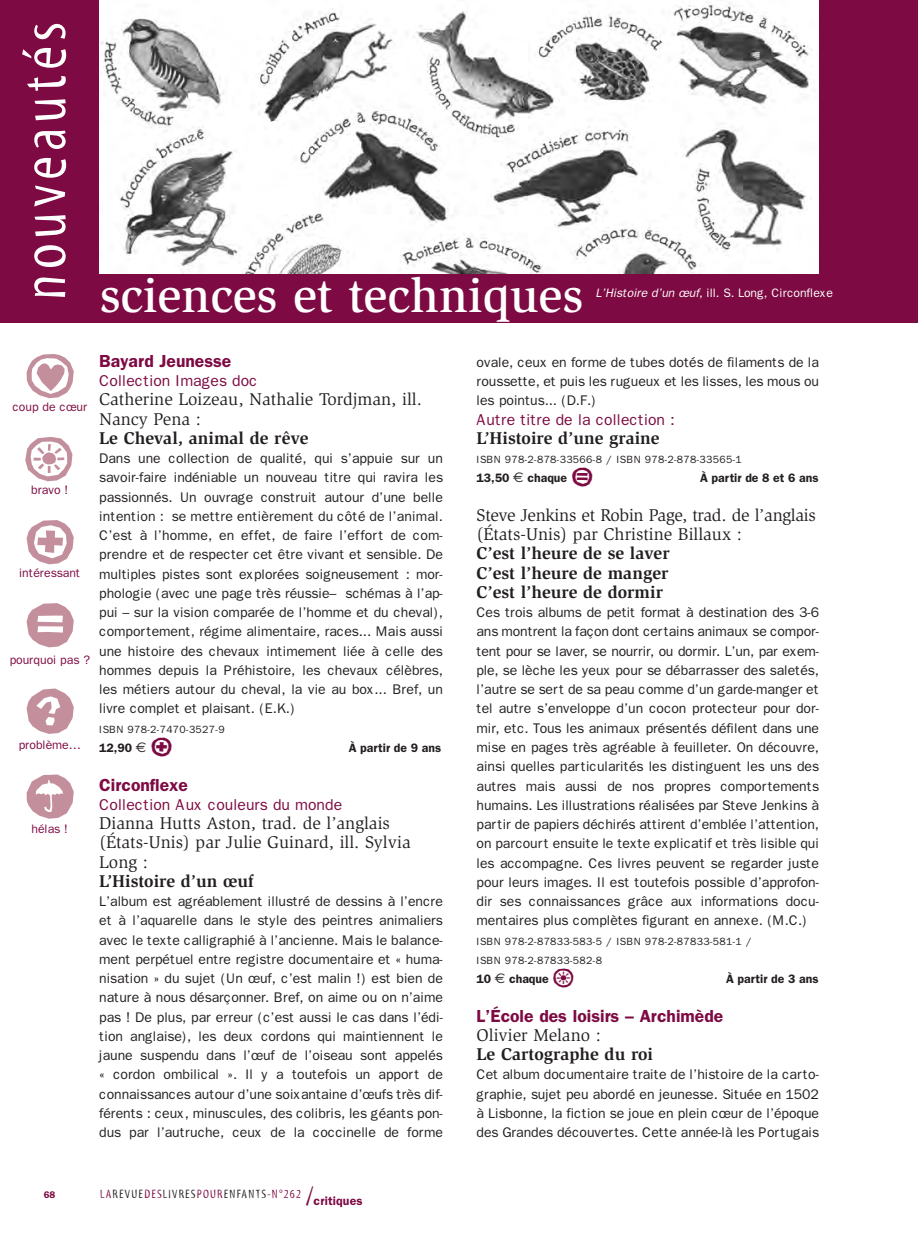
<style>
.page{position:relative;width:918px;height:1241px;background:#fff}
.page>*{position:absolute;margin:0;border:0;box-sizing:border-box;transform-origin:0 0}
.t1{font:82.08px/83px "Ale Signs White LL";color:#c38f9d}
.t2{font:82.08px/84.7px "Ale Signs Black LL";color:#c38f9d}
.t3{font:63px "Myriad Tilt";letter-spacing:.08em;color:#fff}
.t4{font:500 49px "Slimbach";color:#fff}
.t5{font:35px "Ale Signs White LL";color:#7d0a42}
.t6{font:17.5px/19.2px "Slimbach";color:#231f20}
.t7{font:600 17.5px/19.2px "Franklin Gothic";color:#7d0a42}
.t8{font:700 17.5px "Slimbach";color:#231f20}
.t9{font:15.75px "Franklin Gothic";color:#7d0a42}
.t10{font:14px/19.2px "Franklin Gothic";letter-spacing:-.005em;color:#231f20;text-align:justify}
.t11{font:600 12.25px "Franklin Gothic";color:#231f20}
.t12{font:12.25px "Franklin Gothic";letter-spacing:-.005em;color:#7d0a42}
.t13{font:12.25px "Myriad Tilt";letter-spacing:.1em;color:#231f20}
.t14{font:12.25px "Franklin Gothic";letter-spacing:-.005em;color:#fff}
.t15{font:10.5px/19.2px "Franklin Gothic";letter-spacing:.03em;color:#231f20}
.t16{font:600 9.62px "Franklin Gothic";color:#7d0a42}
.s1{font-style:italic}
.s2{font-weight:700}
.s3{font-family:"Euro Sans";font-weight:400;font-size:14px}
.s4{font-family:"Slimbach";font-weight:400;color:#231f20}
.s5{font-family:"Slimbach";font-weight:700;color:#231f20}
.s6{color:#7d0a42}
.s7{font-size:26.25px;color:#7d0a42}
.s8{font-family:"Franklin Gothic";font-weight:600;color:#7d0a42}
</style>
<div class="page">
<div style="left:0;top:0;width:918px;height:322px;background:#7d0a42"></div>
<img style="left:99px;top:0;width:719px;height:273px">
<p class="t3" style="left:21px;top:300px;width:280px;rotate:-90deg">nouveautés</p>
<p class="t4" style="left:100px;top:276px;width:485px">sciences et techniques</p>
<p class="t14" style="left:595px;top:286px;width:239px"><span class="s1">L’Histoire d’un œuf</span>, ill. S. Long, Circonflexe</p>
<p class="t1" style="left:23px;top:329px;width:55px">B o</p>
<p class="t12" style="left:31px;top:483px;width:39px">bravo !</p>
<p class="t12" style="left:12px;top:400px;width:76px">coup de cœur</p>
<p class="t1" style="left:23px;top:495px;width:55px">U</p>
<p class="t12" style="left:19px;top:566px;width:63px">intéressant</p>
<p class="t2" style="left:23px;top:577px;width:55px">a</p>
<p class="t12" style="left:10px;top:652px;width:82px">pourquoi pas ?</p>
<p class="t2" style="left:23px;top:664px;width:55px">g<br>R</p>
<p class="t12" style="left:32px;top:822px;width:38px">hélas !</p>
<p class="t12" style="left:19px;top:737px;width:64px">problème…</p>
<p class="t7" style="left:99px;top:351px;width:134px">Bayard Jeunesse</p>
<p class="t9" style="left:99px;top:371px;width:160px">Collection Images doc</p>
<p class="t6" style="left:99px;top:391px;width:324px">Catherine Loizeau, Nathalie Tordjman, ill.<br>Nancy Pena :<br><span class="s2">Le Cheval, animal de rêve</span></p>
<p class="t10" style="left:99px;top:448px;width:345px">Dans une collection de qualité, qui s’appuie sur un savoir-faire indéniable un nouveau titre qui ravira les passionnés. Un ouvrage construit autour d’une belle intention : se mettre entièrement du côté de l’animal.<br>C’est à l’homme, en effet, de faire l’effort de com&shy;prendre et de respecter cet être vivant et sensible. De multiples pistes sont explorées soigneusement : mor&shy;phologie (avec une page très réussie– schémas à l’ap&shy;pui – sur la vision comparée de l’homme et du cheval), comportement, régime alimentaire, races... Mais aussi une histoire des chevaux intimement liée à celle des hommes depuis la Préhistoire, les chevaux célèbres, les métiers autour du cheval, la vie au box... Bref, un livre complet et plaisant. (E.K.)</p>
<p class="t15" style="left:99px;top:719px;width:127px">ISBN 978-2-7470-3527-9</p>
<p class="t11" style="left:99px;top:740px;width:49px">12,90 <span class="s3">€</span></p>
<p class="t5" style="left:150px;top:724px;width:24px">U</p>
<p class="t11" style="left:349px;top:740px;width:94px">À partir de 9 ans</p>
<p class="t7" style="left:99px;top:774px;width:90px">Circonflexe</p>
<p class="t9" style="left:99px;top:795px;width:244px">Collection Aux couleurs du monde</p>
<p class="t6" style="left:99px;top:814px;width:313px">Dianna Hutts Aston, trad. de l’anglais (États-Unis) par Julie Guinard, ill. Sylvia<br>Long :<br><span class="s2">L’Histoire d’un œuf</span></p>
<p class="t10" style="left:99px;top:891px;width:345px">L’album est agréablement illustré de dessins à l’encre et à l’aquarelle dans le style des peintres animaliers avec le texte calligraphié à l’ancienne. Mais le balance&shy;ment perpétuel entre registre documentaire et « huma&shy;nisation » du sujet (Un œuf, c’est malin !) est bien de nature à nous désarçonner. Bref, on aime ou on n’aime pas ! De plus, par erreur (c’est aussi le cas dans l’édi&shy;tion anglaise), les deux cordons qui maintiennent le jaune suspendu dans l’œuf de l’oiseau sont appelés « cordon ombilical ». Il y a toutefois un apport de connaissances autour d’une soixantaine d’œufs très dif&shy;férents : ceux, minuscules, des colibris, les géants pon&shy;dus par l’autruche, ceux de la coccinelle de forme</p>
<p class="t10" style="left:476px;top:352px;width:344px">ovale, ceux en forme de tubes dotés de filaments de la roussette, et puis les rugueux et les lisses, les mous ou les pointus... (D.F.)</p>
<p class="t9" style="left:476px;top:410px;width:200px">Autre titre de la collection :</p>
<p class="t8" style="left:476px;top:431px;width:185px">L’Histoire d’une graine</p>
<p class="t15" style="left:476px;top:449px;width:267px">ISBN 978-2-878-33566-8 / ISBN 978-2-878-33565-1</p>
<p class="t11" style="left:476px;top:471px;width:92px">13,50 <span class="s3">€</span> chaque</p>
<p class="t5" style="left:571px;top:454px;width:24px">a</p>
<p class="t11" style="left:700px;top:471px;width:120px">À partir de 8 et 6 ans</p>
<p class="t6" style="left:476px;top:506px;width:341px">Steve Jenkins et Robin Page, trad. de l’anglais (États-Unis) par Christine Billaux :<br><span class="s2">C’est l’heure de se laver<br>C’est l’heure de manger<br>C’est l’heure de dormir</span></p>
<p class="t10" style="left:476px;top:602px;width:344px">Ces trois albums de petit format à destination des 3-6 ans montrent la façon dont certains animaux se compor&shy;tent pour se laver, se nourrir, ou dormir. L’un, par exem&shy;ple, se lèche les yeux pour se débarrasser des saletés, l’autre se sert de sa peau comme d’un garde-manger et tel autre s’enveloppe d’un cocon protecteur pour dor&shy;mir, etc. Tous les animaux présentés défilent dans une mise en pages très agréable à feuilleter. On découvre, ainsi quelles particularités les distinguent les uns des autres mais aussi de nos propres comportements humains. Les illustrations réalisées par Steve Jenkins à partir de papiers déchirés attirent d’emblée l’attention, on parcourt ensuite le texte explicatif et très lisible qui les accompagne. Ces livres peuvent se regarder juste pour leurs images. Il est toutefois possible d’approfon&shy;dir ses connaissances grâce aux informations docu&shy;mentaires plus complètes figurant en annexe. (M.C.)</p>
<p class="t15" style="left:476px;top:931px;width:277px">ISBN 978-2-87833-583-5 / ISBN 978-2-87833-581-1 /<br>ISBN 978-2-87833-582-8</p>
<p class="t11" style="left:476px;top:971px;width:74px">10 <span class="s3">€</span> chaque</p>
<p class="t5" style="left:552px;top:955px;width:24px">o</p>
<p class="t11" style="left:726px;top:971px;width:94px">À partir de 3 ans</p>
<p class="t7" style="left:476px;top:1005px;width:248px">L’École des loisirs – Archimède<br><span class="s4">Olivier Melano :<br></span><span class="s5">Le Cartographe du roi</span></p>
<p class="t10" style="left:476px;top:1064px;width:344px">Cet album documentaire traite de l’histoire de la carto&shy;graphie, sujet peu abordé en jeunesse. Située en 1502 à Lisbonne, la fiction se joue en plein cœur de l’époque des Grandes découvertes. Cette année-là les Portugais</p>
<p class="t16" style="left:44px;top:1188px;width:13px">68</p>
<p class="t13" style="left:100px;top:1189px;width:264px"><span class="s6">LA</span>REVUE<span class="s6">DES</span>LIVRES<span class="s6">POUR</span>ENFANTS<span class="s6">-N°262</span> <span class="s7">/</span><span class="s8">critiques</span></p>
</div>
